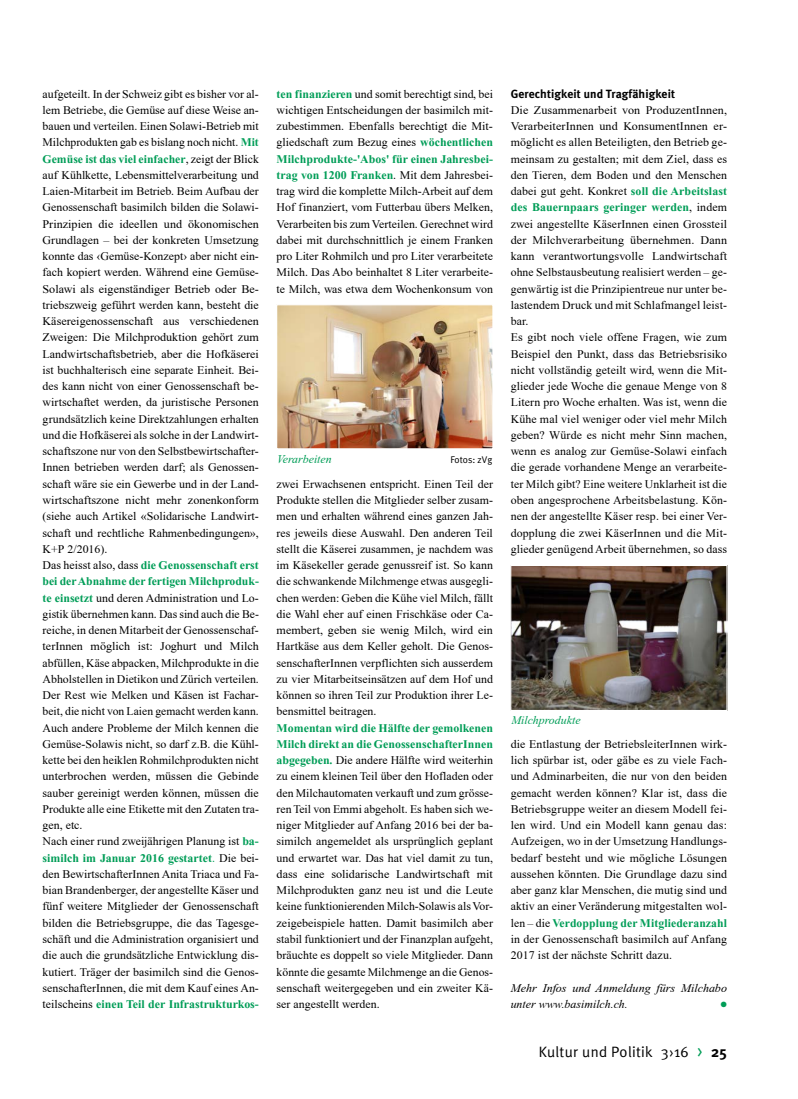
<style>
.page{position:relative;width:798px;height:1099px;background:#fff}
.page>*{position:absolute;margin:0;border:0;box-sizing:border-box;transform-origin:0 0}
.t1{font:15px "Meta Plus Normal";letter-spacing:.02em;color:#000}
.t2{font:11.88px/16.2px "Times New Roman";color:#000;text-align:justify}
.t3{font:italic 11.88px/16.2px "Times New Roman";color:#000}
.t4{font:700 11.88px "Meta Plus";letter-spacing:.01em;color:#000}
.t5{font:italic 11.88px "Times New Roman";color:#009d57}
.t6{font:9.75px "Meta Plus Normal";color:#000}
.s1{font-weight:700;color:#009d57}
.s2{color:#009d57}
.s3{font-size:20px;color:#009d57}
.s4{font-family:"Meta Plus";font-weight:700}
</style>
<div class="page">
<img style="left:278px;top:306px;width:213px;height:141px">
<div style="left:276px;top:304px;width:217px;height:145px;border:1px solid #fff"></div>
<img style="left:512px;top:566px;width:213px;height:143px">
<div style="left:510px;top:564px;width:217px;height:147px;border:1px solid #fff"></div>
<p class="t2" style="left:43px;top:85px;width:218px;text-align:left">aufgeteilt. In der Schweiz gibt es bisher vor al&shy;lem Betriebe, die Gemüse auf diese Weise an&shy;bauen und verteilen. Einen Solawi-Betrieb mit Milchprodukten gab es bislang noch nicht. <span class="s1">Mit Gemüse ist das viel einfacher</span>, zeigt der Blick auf Kühlkette, Lebensmittelverarbeitung und Laien-Mitarbeit im Betrieb. Beim Aufbau der Genossenschaft basimilch bilden die Solawi-Prinzipien die ideellen und ökonomischen Grundlagen – bei der konkreten Umsetzung konnte das ‹Gemüse-Konzept› aber nicht ein&shy;fach kopiert werden. Während eine Gemüse-Solawi als eigenständiger Betrieb oder Be&shy;triebszweig geführt werden kann, besteht die Käsereigenossenschaft aus verschiedenen Zweigen: Die Milchproduktion gehört zum Landwirtschaftsbetrieb, aber die Hofkäserei ist buchhalterisch eine separate Einheit. Bei&shy;des kann nicht von einer Genossenschaft be&shy;wirtschaftet werden, da juristische Personen grundsätzlich keine Direktzahlungen erhalten und die Hofkäserei als solche in der Landwirt&shy;schaftszone nur von den Selbstbewirtschafter-Innen betrieben werden darf; als Genossen&shy;schaft wäre sie ein Gewerbe und in der Land&shy;wirtschaftszone nicht mehr zonenkonform (siehe auch Artikel «Solidarische Landwirt&shy;schaft und rechtliche Rahmenbedingungen», K+P 2/2016).<br>Das heisst also, dass <span class="s1">die Genossenschaft erst bei der Abnahme der fertigen Milchproduk&shy;te einsetzt</span> und deren Administration und Lo&shy;gistik übernehmen kann. Das sind auch die Be&shy;reiche, in denen Mitarbeit der Genossenschaf&shy;terInnen möglich ist: Joghurt und Milch abfüllen, Käse abpacken, Milchprodukte in die Abholstellen in Dietikon und Zürich verteilen.<br>Der Rest wie Melken und Käsen ist Fachar&shy;beit, die nicht von Laien gemacht werden kann.<br>Auch andere Probleme der Milch kennen die Gemüse-Solawis nicht, so darf z.B. die Kühl&shy;kette bei den heiklen Rohmilchprodukten nicht unterbrochen werden, müssen die Gebinde sauber gereinigt werden können, müssen die Produkte alle eine Etikette mit den Zutaten tra&shy;gen, etc.<br>Nach einer rund zweijährigen Planung ist <span class="s1">ba&shy;similch im Januar 2016 gestartet</span><span class="s2">.</span> Die bei&shy;den BewirtschafterInnen Anita Triaca und Fa&shy;bian Brandenberger, der angestellte Käser und fünf weitere Mitglieder der Genossenschaft bilden die Betriebsgruppe, die das Tagesge&shy;schäft und die Administration organisiert und die auch die grundsätzliche Entwicklung dis&shy;kutiert. Träger der basimilch sind die Genos&shy;senschafterInnen, die mit dem Kauf eines An&shy;teilscheins <span class="s1">einen Teil der Infrastrukturkos-</span></p>
<p class="t4" style="left:510px;top:86px;width:166px">Gerechtigkeit und Tragfähigkeit</p>
<p class="t2" style="left:276px;top:85px;width:218px"><span class="s1">ten finanzieren</span> und somit berechtigt sind, bei wichtigen Entscheidungen der basimilch mit&shy;zubestimmen. Ebenfalls berechtigt die Mit&shy;gliedschaft zum Bezug eines <span class="s1">wöchentlichen Milchprodukte-'Abos' für einen Jahresbei&shy;trag von 1200 Franken</span>. Mit dem Jahresbei&shy;trag wird die komplette Milch-Arbeit auf dem Hof finanziert, vom Futterbau übers Melken, Verarbeiten bis zum Verteilen. Gerechnet wird dabei mit durchschnittlich je einem Franken pro Liter Rohmilch und pro Liter verarbeitete Milch. Das Abo beinhaltet 8 Liter verarbeite&shy;te Milch, was etwa dem Wochenkonsum von</p>
<p class="t2" style="left:510px;top:102px;width:218px;text-align:left">Die Zusammenarbeit von ProduzentInnen, VerarbeiterInnen und KonsumentInnen er&shy;möglicht es allen Beteiligten, den Betrieb ge&shy;meinsam zu gestalten; mit dem Ziel, dass es den Tieren, dem Boden und den Menschen dabei gut geht. Konkret <span class="s1">soll die Arbeitslast des Bauernpaars geringer werden</span>, indem zwei angestellte KäserInnen einen Grossteil der Milchverarbeitung übernehmen. Dann kann verantwortungsvolle Landwirtschaft ohne Selbstausbeutung realisiert werden – ge&shy;genwärtig ist die Prinzipientreue nur unter be&shy;lastendem Druck und mit Schlafmangel leist&shy;bar.<br>Es gibt noch viele offene Fragen, wie zum Beispiel den Punkt, dass das Betriebsrisiko nicht vollständig geteilt wird, wenn die Mit&shy;glieder jede Woche die genaue Menge von 8<br>Litern pro Woche erhalten. Was ist, wenn die Kühe mal viel weniger oder viel mehr Milch geben? Würde es nicht mehr Sinn machen, wenn es analog zur Gemüse-Solawi einfach die gerade vorhandene Menge an verarbeite&shy;ter Milch gibt? Eine weitere Unklarheit ist die oben angesprochene Arbeitsbelastung. Kön&shy;nen der angestellte Käser resp. bei einer Ver&shy;dopplung die zwei KäserInnen und die Mit&shy;glieder genügend Arbeit übernehmen, so dass</p>
<p class="t5" style="left:277px;top:452px;width:56px">Verarbeiten</p>
<p class="t6" style="left:450px;top:453px;width:43px">Fotos: zVg</p>
<p class="t2" style="left:276px;top:475px;width:218px">zwei Erwachsenen entspricht. Einen Teil der Produkte stellen die Mitglieder selber zusam&shy;men und erhalten während eines ganzen Jah&shy;res jeweils diese Auswahl. Den anderen Teil stellt die Käserei zusammen, je nachdem was im Käsekeller gerade genussreif ist. So kann die schwankende Milchmenge etwas ausgegli&shy;chen werden: Geben die Kühe viel Milch, fällt die Wahl eher auf einen Frischkäse oder Ca&shy;membert, geben sie wenig Milch, wird ein Hartkäse aus dem Keller geholt. Die Genos&shy;senschafterInnen verpflichten sich ausserdem zu vier Mitarbeitseinsätzen auf dem Hof und können so ihren Teil zur Produktion ihrer Le&shy;bensmittel beitragen.</p>
<p class="t2" style="left:276px;top:719px;width:218px"><span class="s1">Momentan wird die Hälfte der gemolkenen Milch direkt an die GenossenschafterInnen abgegeben.</span> Die andere Hälfte wird weiterhin zu einem kleinen Teil über den Hofladen oder den Milchautomaten verkauft und zum grösse&shy;ren Teil von Emmi abgeholt. Es haben sich we&shy;niger Mitglieder auf Anfang 2016 bei der ba&shy;similch angemeldet als ursprünglich geplant und erwartet war. Das hat viel damit zu tun, dass eine solidarische Landwirtschaft mit Milchprodukten ganz neu ist und die Leute keine funktionierenden Milch-Solawis als Vor&shy;zeigebeispiele hatten. Damit basimilch aber stabil funktioniert und der Finanzplan aufgeht, bräuchte es doppelt so viele Mitglieder. Dann könnte die gesamte Milchmenge an die Genos&shy;senschaft weitergegeben und ein zweiter Kä&shy;ser angestellt werden.</p>
<p class="t5" style="left:511px;top:713px;width:71px">Milchprodukte</p>
<p class="t2" style="left:510px;top:735px;width:218px">die Entlastung der BetriebsleiterInnen wirk&shy;lich spürbar ist, oder gäbe es zu viele Fach&shy;und Adminarbeiten, die nur von den beiden gemacht werden können? Klar ist, dass die Betriebsgruppe weiter an diesem Modell fei&shy;len wird. Und ein Modell kann genau das:<br>Aufzeigen, wo in der Umsetzung Handlungs&shy;bedarf besteht und wie mögliche Lösungen aussehen könnten. Die Grundlage dazu sind aber ganz klar Menschen, die mutig sind und aktiv an einer Veränderung mitgestalten wol&shy;len – die <span class="s1">Verdopplung der Mitgliederanzahl </span>in der Genossenschaft basimilch auf Anfang 2017 ist der nächste Schritt dazu.</p>
<p class="t3" style="left:510px;top:979px;width:218px">Mehr Infos und Anmeldung fürs Milchabo unter www.basimilch.ch.</p>
<p class="t1" style="left:538px;top:1042px;width:190px">Kultur und Politik 3›16 <span class="s3">›</span> <span class="s4">25</span></p>
</div>
